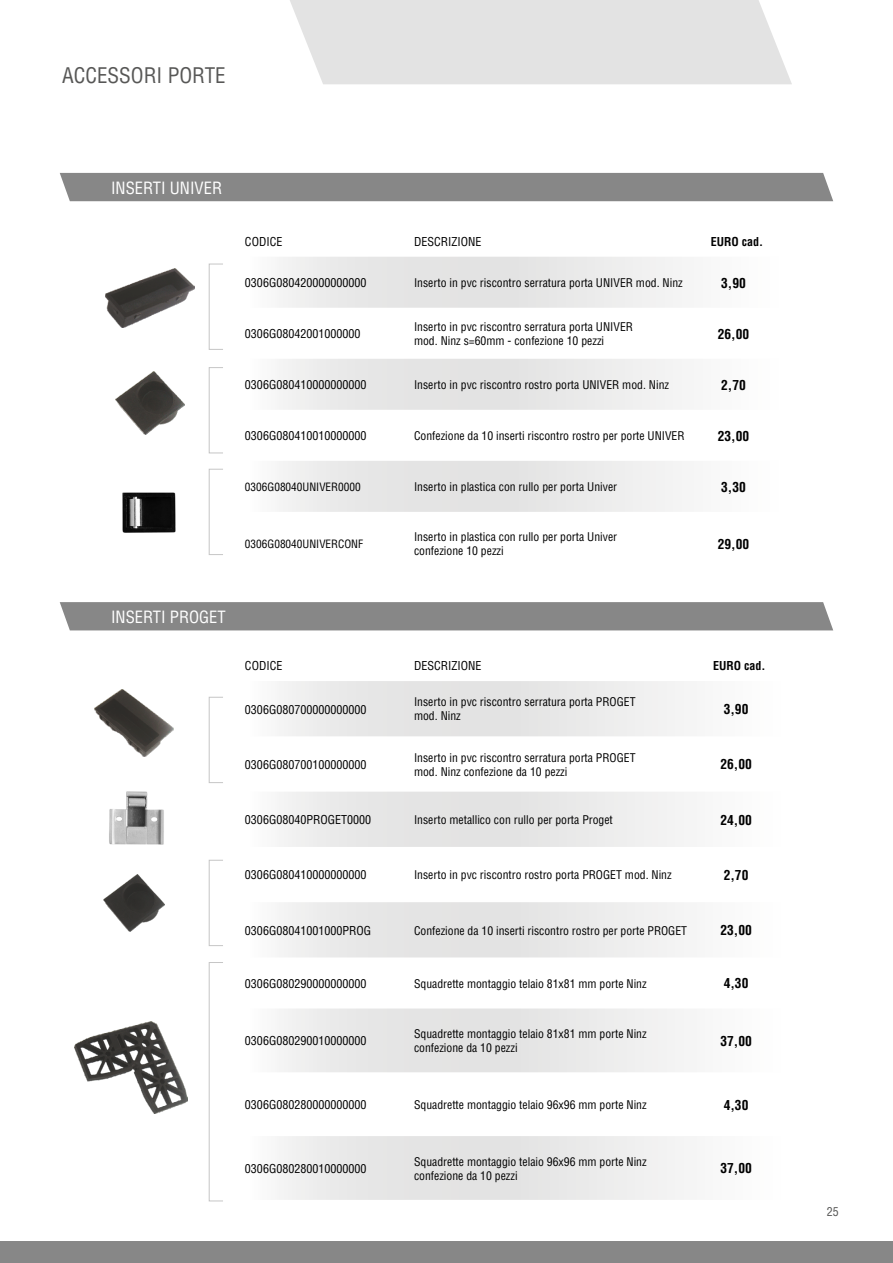
<style>
.page{position:relative;width:893px;height:1263px;background:#fff}
.page>*{position:absolute;margin:0;border:0;box-sizing:border-box;transform-origin:0 0}
.t1{font:condensed 21px "Helvetica";color:#575756}
.t2{font:condensed 16.5px "Helvetica";color:#fff}
.t3{font:700 condensed 13.5px "Helvetica";color:#000}
.t4{font:condensed 12px "Helvetica";color:#000}
.t5{font:700 condensed 12px "Helvetica";color:#000}
.t6{font:condensed 12px "Helvetica";color:#575756}
.t7{font:condensed 11.7px/14.1px "Helvetica";color:#000}
.t8{font:condensed 11.25px "Helvetica";color:#000}
</style>
<div class="page">
<div style="left:0;top:1242px;width:893px;height:21px;background:#878787"></div>
<div style="left:60px;top:173px;width:773px;height:28px;background:#878787"></div>
<div style="left:290px;top:0;width:502px;height:84px;background:#e3e3e3"></div>
<svg style="left:279px;top:257px;width:403px;height:255px"></svg>
<svg style="left:279px;top:681px;width:405px;height:519px"></svg>
<img style="left:106px;top:268px;width:89px;height:59px">
<img style="left:116px;top:371px;width:68px;height:64px">
<img style="left:95px;top:689px;width:79px;height:68px">
<img style="left:74px;top:1021px;width:113px;height:92px">
<img style="left:109px;top:791px;width:55px;height:54px">
<img style="left:103px;top:874px;width:62px;height:57px">
<div style="left:60px;top:602px;width:773px;height:28px;background:#878787"></div>
<img style="left:122px;top:492px;width:54px;height:41px">
<div style="left:209px;top:962px;width:14px;height:239px;border:1px solid #c6c6c6"></div>
<div style="left:209px;top:264px;width:14px;height:86px;border:1px solid #c6c6c6"></div>
<div style="left:209px;top:367px;width:14px;height:86px;border:1px solid #c6c6c6"></div>
<div style="left:209px;top:469px;width:14px;height:86px;border:1px solid #c6c6c6"></div>
<div style="left:209px;top:697px;width:14px;height:86px;border:1px solid #c6c6c6"></div>
<div style="left:209px;top:860px;width:14px;height:86px;border:1px solid #c6c6c6"></div>
<h1 class="t1" style="left:62px;top:63px;width:165px">ACCESSORI PORTE</h1>
<h2 class="t2" style="left:111px;top:177px;width:113px">INSERTI UNIVER</h2>
<p class="t4" style="left:245px;top:234px;width:39px">CODICE</p>
<p class="t4" style="left:414px;top:234px;width:69px">DESCRIZIONE</p>
<p class="t5" style="left:711px;top:234px;width:54px">EURO cad.</p>
<p class="t4" style="left:245px;top:275px;width:123px">0306G080420000000000</p>
<p class="t7" style="left:414px;top:275px;width:270px">Inserto in pvc riscontro serratura porta UNIVER mod. Ninz</p>
<p class="t3" style="left:721px;top:274px;width:26px">3,90</p>
<p class="t4" style="left:245px;top:326px;width:117px">0306G08042001000000</p>
<p class="t7" style="left:414px;top:319px;width:220px">Inserto in pvc riscontro serratura porta UNIVER mod. Ninz s=60mm - confezione 10 pezzi</p>
<p class="t3" style="left:718px;top:325px;width:33px">26,00</p>
<p class="t4" style="left:245px;top:377px;width:123px">0306G080410000000000</p>
<p class="t7" style="left:414px;top:378px;width:257px">Inserto in pvc riscontro rostro porta UNIVER mod. Ninz</p>
<p class="t3" style="left:721px;top:376px;width:26px">2,70</p>
<p class="t4" style="left:245px;top:428px;width:123px">0306G080410010000000</p>
<p class="t7" style="left:414px;top:429px;width:272px">Confezione da 10 inserti riscontro rostro per porte UNIVER</p>
<p class="t3" style="left:718px;top:427px;width:33px">23,00</p>
<p class="t8" style="left:245px;top:480px;width:117px">0306G08040UNIVER0000</p>
<p class="t7" style="left:414px;top:480px;width:205px">Inserto in plastica con rullo per porta Univer</p>
<p class="t3" style="left:721px;top:478px;width:26px">3,30</p>
<p class="t8" style="left:245px;top:537px;width:120px">0306G08040UNIVERCONF</p>
<p class="t7" style="left:414px;top:530px;width:205px">Inserto in plastica con rullo per porta Univer confezione 10 pezzi</p>
<p class="t3" style="left:718px;top:536px;width:33px">29,00</p>
<h2 class="t2" style="left:111px;top:606px;width:116px">INSERTI PROGET</h2>
<p class="t4" style="left:245px;top:658px;width:39px">CODICE</p>
<p class="t4" style="left:414px;top:658px;width:69px">DESCRIZIONE</p>
<p class="t5" style="left:713px;top:658px;width:54px">EURO cad.</p>
<p class="t4" style="left:245px;top:702px;width:123px">0306G080700000000000</p>
<p class="t7" style="left:414px;top:695px;width:223px">Inserto in pvc riscontro serratura porta PROGET mod. Ninz</p>
<p class="t3" style="left:724px;top:701px;width:26px">3,90</p>
<p class="t4" style="left:245px;top:757px;width:123px">0306G080700100000000</p>
<p class="t7" style="left:414px;top:750px;width:223px">Inserto in pvc riscontro serratura porta PROGET mod. Ninz confezione da 10 pezzi</p>
<p class="t3" style="left:720px;top:756px;width:33px">26,00</p>
<p class="t4" style="left:245px;top:812px;width:127px">0306G08040PROGET0000</p>
<p class="t7" style="left:414px;top:812px;width:200px">Inserto metallico con rullo per porta Proget</p>
<p class="t3" style="left:720px;top:811px;width:33px">24,00</p>
<p class="t4" style="left:245px;top:867px;width:123px">0306G080410000000000</p>
<p class="t7" style="left:414px;top:868px;width:259px">Inserto in pvc riscontro rostro porta PROGET mod. Ninz</p>
<p class="t3" style="left:724px;top:866px;width:26px">2,70</p>
<p class="t4" style="left:245px;top:923px;width:127px">0306G08041001000PROG</p>
<p class="t7" style="left:414px;top:923px;width:275px">Confezione da 10 inserti riscontro rostro per porte PROGET</p>
<p class="t3" style="left:720px;top:922px;width:33px">23,00</p>
<p class="t4" style="left:245px;top:976px;width:123px">0306G080290000000000</p>
<p class="t7" style="left:414px;top:976px;width:234px">Squadrette montaggio telaio 81x81 mm porte Ninz</p>
<p class="t3" style="left:724px;top:975px;width:26px">4,30</p>
<p class="t4" style="left:245px;top:1033px;width:123px">0306G080290010000000</p>
<p class="t7" style="left:414px;top:1027px;width:234px">Squadrette montaggio telaio 81x81 mm porte Ninz confezione da 10 pezzi</p>
<p class="t3" style="left:720px;top:1032px;width:33px">37,00</p>
<p class="t4" style="left:245px;top:1097px;width:123px">0306G080280000000000</p>
<p class="t7" style="left:414px;top:1097px;width:234px">Squadrette montaggio telaio 96x96 mm porte Ninz</p>
<p class="t3" style="left:724px;top:1096px;width:26px">4,30</p>
<p class="t4" style="left:245px;top:1161px;width:123px">0306G080280010000000</p>
<p class="t7" style="left:414px;top:1154px;width:234px">Squadrette montaggio telaio 96x96 mm porte Ninz confezione da 10 pezzi</p>
<p class="t3" style="left:720px;top:1160px;width:33px">37,00</p>
<p class="t6" style="left:827px;top:1204px;width:13px">25</p>
</div>
